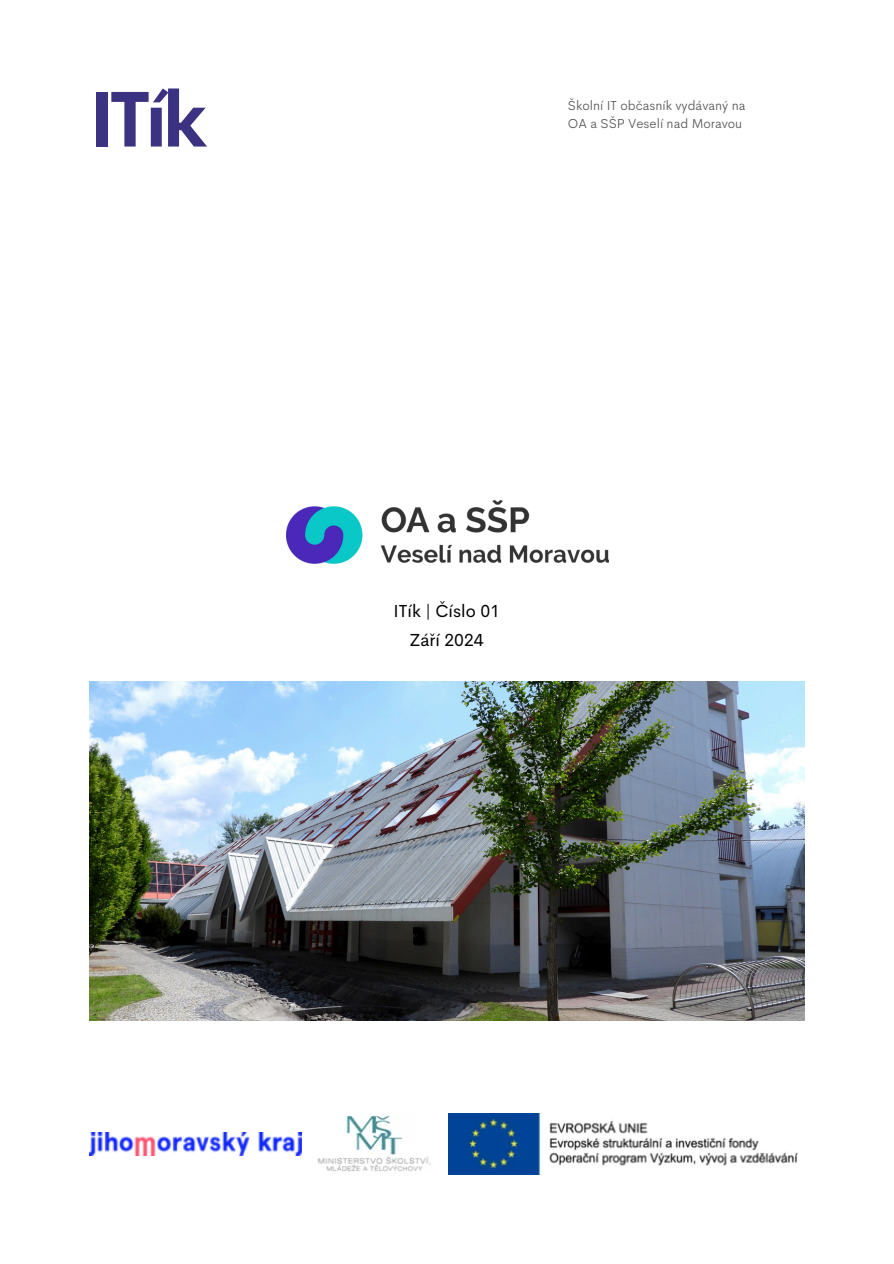
<style>
.page{position:relative;width:894px;height:1264px;background:#fff}
.page>*{position:absolute;margin:0;border:0;box-sizing:border-box;transform-origin:0 0}
.t1{font:700 77.4px "Cerebri Sans";color:#3c3282}
.t2{font:17.55px "Cerebri Sans";color:#000001}
.t3{font:300 13.2px "Cerebri Sans";color:#545454}
</style>
<div class="page">
<img style="left:89px;top:681px;width:715px;height:339px">
<img style="left:286px;top:499px;width:322px;height:65px">
<img style="left:89px;top:1132px;width:212px;height:23px">
<img style="left:317px;top:1115px;width:114px;height:57px">
<img style="left:448px;top:1113px;width:350px;height:60px">
<h2 class="t1" style="left:89px;top:69px;width:119px">ITík</h2>
<p class="t3" style="left:568px;top:96px;width:179px">Školní IT občasník vydávaný na</p>
<p class="t3" style="left:568px;top:115px;width:176px">OA a SŠP Veselí nad Moravou</p>
<h2 class="t2" style="left:393px;top:599px;width:108px">ITík | Číslo 01</h2>
<p class="t2" style="left:409px;top:628px;width:75px">Září 2024</p>
</div>
